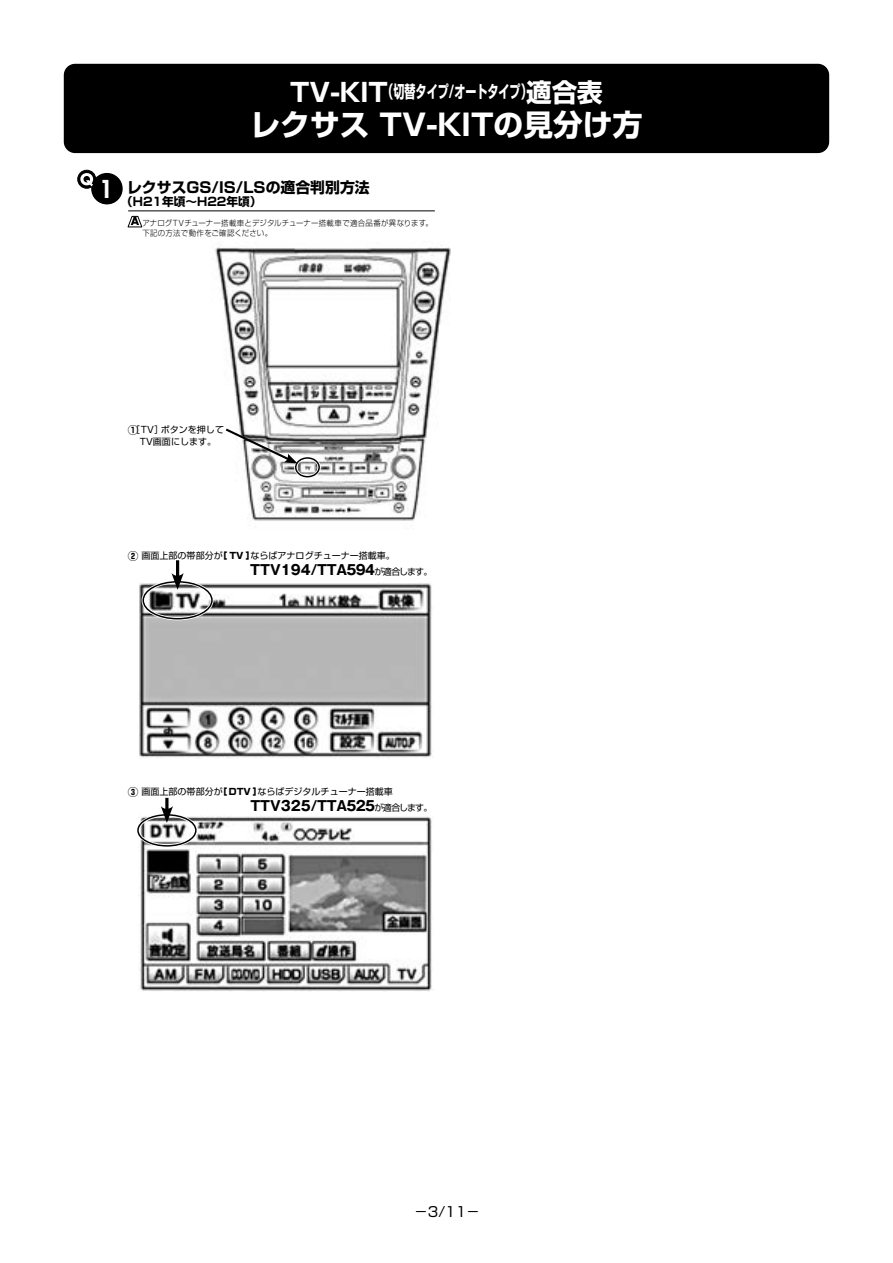
<style>
.page{position:relative;width:893px;height:1263px;background:#fff}
.page>*{position:absolute;margin:0;border:0;box-sizing:border-box;transform-origin:0 0}
.t1{font:700 29.7px "Shin Go Pro";color:#fff}
.t2{font:800 24px "Futura";color:#fff}
.t3{font:700 16.95px "Shin Go Pro";color:#fff;scale:.65 1}
.t4{font:700 14.85px "Shin Go Pro";color:#000}
.t5{font:700 13.8px "Gothic MB101 Pro";letter-spacing:-.015em;color:#000;scale:.95 1}
.t6{font:13.8px "Shin Go Pro";color:#000}
.t7{font:700 11.7px "Shin Go Pro";color:#000}
.t8{font:9px/12.5px "Shin Go Pro";color:#000;text-align:center}
.t9{font:300 7.8px/10.2px "Shin Go Pro";letter-spacing:.03em;color:#000;scale:.95 1}
.s1{font-size:25.5px}
.s2{font-weight:700;font-size:10.65px}
.s3{font-weight:800}
.s4{font-family:"Shin Go Pro";font-weight:400;font-size:9px}
</style>
<div class="page">
<div style="left:65px;top:65px;width:763px;height:87px;background:#000;border-radius:11px"></div>
<div style="left:64px;top:64px;width:765px;height:89px;border:2px solid #000;border-radius:11px"></div>
<img style="left:215px;top:247px;width:236px;height:274px">
<hr style="left:128px;top:210px;width:307px;height:1px;background:#000">
<div style="left:92px;top:174px;width:30px;height:30px;background:#000;border-radius:50%"></div>
<div style="left:91px;top:173px;width:32px;height:31px;border:1px solid #000;border-radius:50%"></div>
<div style="left:78px;top:170px;width:18px;height:18px;background:#000;border-radius:50%"></div>
<svg style="left:80px;top:173px;width:14px;height:14px"></svg>
<div style="left:78px;top:170px;width:18px;height:18px;border:1px solid #000;border-radius:50%"></div>
<svg style="left:127px;top:216px;width:15px;height:11px"></svg>
<img style="left:140px;top:816px;width:294px;height:175px">
<img style="left:139px;top:583px;width:295px;height:175px">
<div style="left:294px;top:456px;width:27px;height:22px;border:3px solid #fff;border-radius:50%"></div>
<div style="left:295px;top:457px;width:25px;height:20px;border:1px solid #000;border-radius:50%"></div>
<svg style="left:223px;top:427px;width:75px;height:36px"></svg>
<div style="left:142px;top:580px;width:72px;height:40px;border:3px solid #fff;border-radius:50%"></div>
<div style="left:137px;top:813px;width:60px;height:34px;border:3px solid #fff;border-radius:50%"></div>
<div style="left:142px;top:581px;width:71px;height:38px;border:1px solid #000;border-radius:50%"></div>
<div style="left:137px;top:814px;width:60px;height:32px;border:1px solid #000;border-radius:50%"></div>
<hr style="left:176px;top:560px;width:3px;height:19px;background:#000">
<svg style="left:172px;top:573px;width:12px;height:17px"></svg>
<svg style="left:165px;top:798px;width:4px;height:8px"></svg>
<svg style="left:161px;top:806px;width:12px;height:17px"></svg>
<h2 class="t2" style="left:99px;top:173px;width:15px">1</h2>
<h3 class="t3" style="left:290px;top:79px;width:482px"><span class="s1">TV-KIT</span>（切替タイプ/オートタイプ）<span class="s1">適合表</span></h3>
<h1 class="t1" style="left:251px;top:101px;width:393px">レクサス TV-KITの見分け方</h1>
<h3 class="t4" style="left:127px;top:175px;width:244px">レクサスGS/IS/LSの適合判別方法</h3>
<p class="t7" style="left:121px;top:192px;width:142px">（H21年頃〜H22年頃）</p>
<p class="t9" style="left:142px;top:217px;width:307px">アナログTVチューナー搭載車とデジタルチューナー搭載車で適合品番が異なります。下記の方法で動作をご確認ください。</p>
<p class="t8" style="left:128px;top:422px;width:98px"><span class="s2">①</span>［TV］ボタンを押して<br>TV画面にします。</p>
<p class="t8" style="left:128px;top:548px;width:269px"><span class="s2">②</span> 画面上部の帯部分が<span class="s3">［ TV ］</span>ならばアナログチューナー搭載車。</p>
<h3 class="t5" style="left:250px;top:558px;width:193px">TTV194/TTA594<span class="s4">が適合します。</span></h3>
<p class="t8" style="left:128px;top:784px;width:267px"><span class="s2">③</span> 画面上部の帯部分が<span class="s3">［ DTV ］</span>ならばデジタルチューナー搭載車</p>
<h3 class="t5" style="left:250px;top:794px;width:193px">TTV325/TTA525<span class="s4">が適合します。</span></h3>
<h3 class="t6" style="left:414px;top:1201px;width:68px">−3/11−</h3>
</div>
